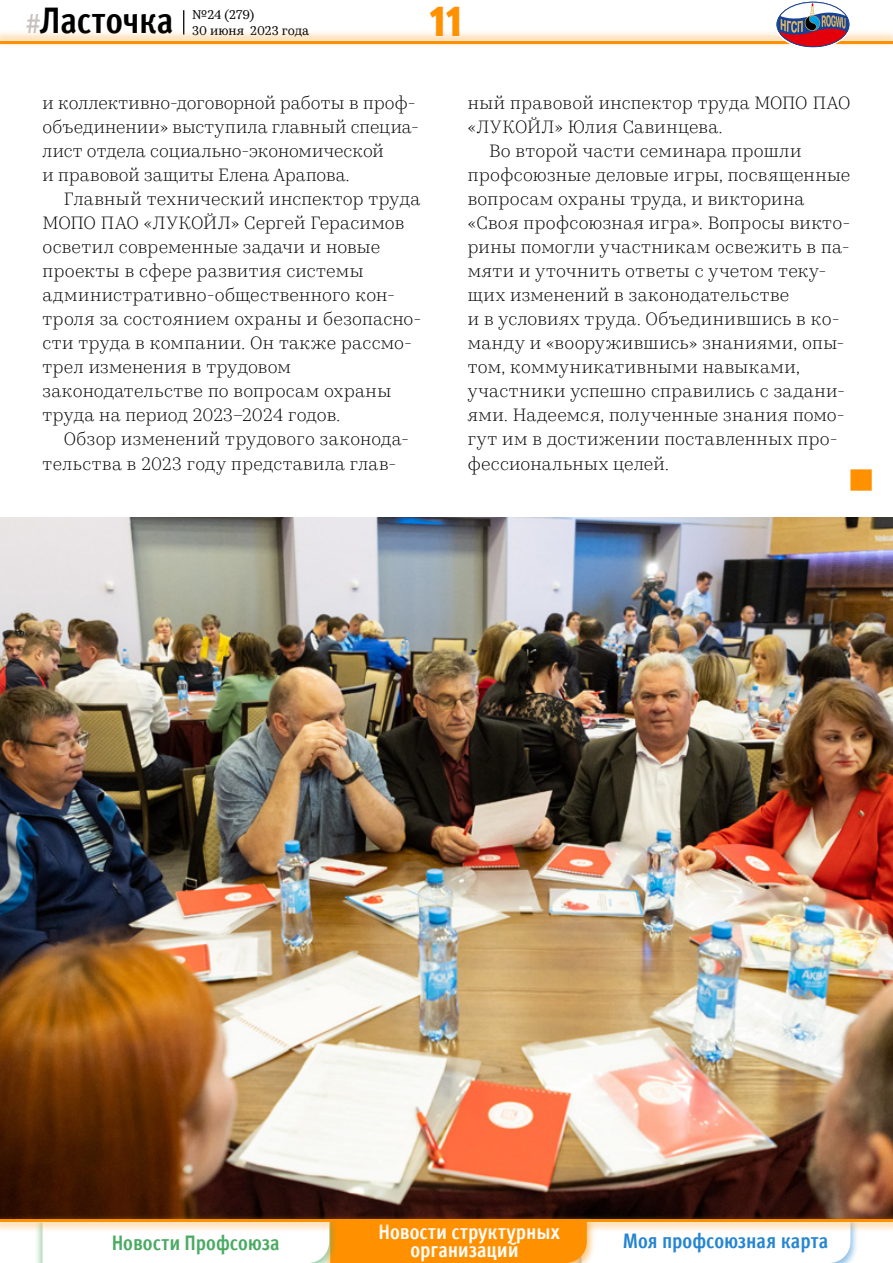
<style>
.page{position:relative;width:893px;height:1263px;background:#fff}
.page>*{position:absolute;margin:0;border:0;box-sizing:border-box;transform-origin:0 0}
.t1{font:900 condensed 43.5px "Meta Pro";color:#ff9000}
.t2{font:700 condensed 36.9px "Meta Pro";letter-spacing:-.005em;color:#000}
.t3{font:700 condensed 21px/18px "Meta Pro";color:#fff;text-align:center}
.t4{font:700 condensed 21px "Meta Pro";letter-spacing:-.005em;color:#2585d0}
.t5{font:700 condensed 21px "Meta Pro";color:#4baa64}
.t6{font:300 18px/24px "Kazimir Text";letter-spacing:.015em;color:#000}
.t7{font:12.75px/15px "Kazimir Text";color:#000}
.s1{font-weight:400;font-stretch:normal;font-size:27px;color:#c6c0be}
</style>
<div class="page">
<div style="left:468px;top:469px;width:404px;height:22px;background:#ff9000"></div>
<div style="left:467px;top:469px;width:383px;height:22px;background:#fff"></div>
<img style="left:0;top:518px;width:893px;height:696px">
<svg style="left:183px;top:10px;width:1px;height:19px"></svg>
<svg style="left:310px;top:1233px;width:540px;height:30px"></svg>
<div style="left:0;top:29px;width:893px;height:19px;background:#ff9000;opacity:.3"></div>
<hr style="left:0;top:41px;width:893px;height:3px;background:#ff9000">
<div style="left:0;top:1214px;width:893px;height:19px;background:#ff9000;opacity:.3"></div>
<hr style="left:0;top:1219px;width:893px;height:3px;background:#ff9000">
<svg style="left:775px;top:2px;width:75px;height:46px"></svg>
<div style="left:775px;top:0;width:75px;height:48px;border:1px solid #fff;border-radius:50%"></div>
<h2 class="t2" style="left:26px;top:-9px;width:149px"><span class="s1">#</span>Ласточка</h2>
<p class="t7" style="left:192px;top:7px;width:118px">№24 (279)<br>30 июня 2023 года</p>
<h1 class="t1" style="left:429px;top:-14px;width:36px">11</h1>
<p class="t6" style="left:43px;top:90px;width:378px">и коллективно-договорной работы в проф&shy;объединении» выступила главный специа&shy;лист отдела социально-экономической<br>и правовой защиты Елена Арапова.</p>
<p class="t6" style="left:43px;top:186px;width:380px;text-indent:21px">Главный технический инспектор труда МОПО ПАО «ЛУКОЙЛ» Сергей Герасимов осветил современные задачи и новые проекты в сфере развития системы административно-общественного кон&shy;троля за состоянием охраны и безопасно&shy;сти труда в компании. Он также рассмо&shy;трел изменения в трудовом законодательстве по вопросам охраны труда на период 2023–2024 годов.</p>
<p class="t6" style="left:43px;top:426px;width:368px;text-indent:21px">Обзор изменений трудового законода&shy;тельства в 2023 году представила глав-</p>
<p class="t6" style="left:468px;top:90px;width:384px">ный правовой инспектор труда МОПО ПАО</p>
<p class="t6" style="left:468px;top:114px;width:256px">«ЛУКОЙЛ» Юлия Савинцева.</p>
<p class="t6" style="left:489px;top:138px;width:314px">Во второй части семинара прошли</p>
<p class="t6" style="left:468px;top:162px;width:384px">профсоюзные деловые игры, посвященные</p>
<p class="t6" style="left:468px;top:186px;width:338px">вопросам охраны труда, и викторина</p>
<p class="t6" style="left:468px;top:210px;width:384px">«Своя профсоюзная игра». Вопросы викто-</p>
<p class="t6" style="left:468px;top:234px;width:383px">рины помогли участникам освежить в па-</p>
<p class="t6" style="left:468px;top:258px;width:360px">мяти и уточнить ответы с учетом теку-</p>
<p class="t6" style="left:468px;top:282px;width:323px">щих изменений в законодательстве</p>
<p class="t6" style="left:468px;top:306px;width:373px">и в условиях труда. Объединившись в ко-</p>
<p class="t6" style="left:468px;top:330px;width:378px">манду и «вооружившись» знаниями, опы-</p>
<p class="t6" style="left:468px;top:354px;width:334px">том, коммуникативными навыками,</p>
<p class="t6" style="left:468px;top:378px;width:379px">участники успешно справились с задани-</p>
<p class="t6" style="left:468px;top:402px;width:379px">ями. Надеемся, полученные знания помо-</p>
<p class="t6" style="left:468px;top:426px;width:372px">гут им в достижении поставленных про-</p>
<p class="t6" style="left:468px;top:450px;width:203px">фессиональных целей.</p>
<p class="t5" style="left:112px;top:1226px;width:169px">Новости Профсоюза</p>
<p class="t3" style="left:379px;top:1222px;width:183px">Новости структурных организаций</p>
<p class="t4" style="left:623px;top:1225px;width:207px">Моя профсоюзная карта</p>
</div>
